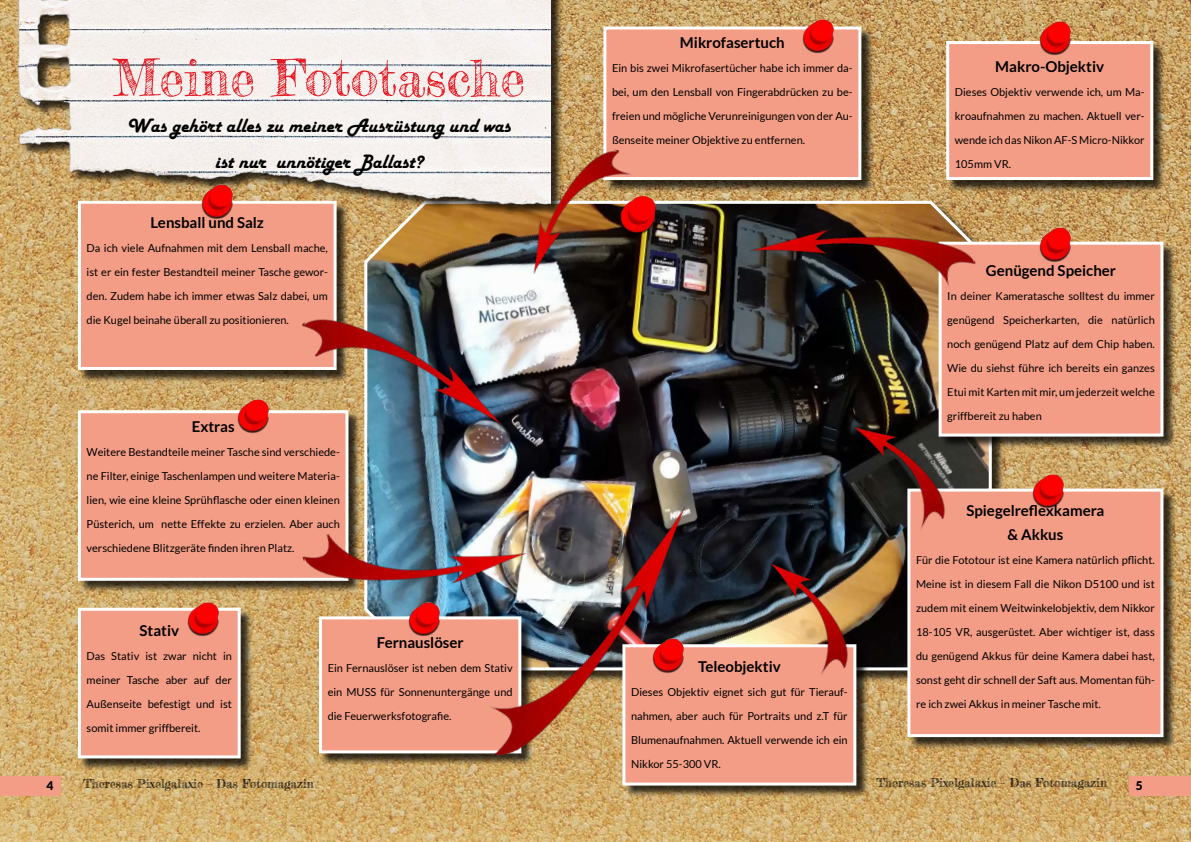
<style>
.page{position:relative;width:1191px;height:842px;background:#fff}
.page>*{position:absolute;margin:0;border:0;box-sizing:border-box;transform-origin:0 0}
.t1{font:50px "Frederickathe Great";color:#e41924}
.t2{font:20px/36px "Harlow Solid";color:#000;text-align:center}
.t3{font:700 15px/24px "Lato";color:#000;text-align:center}
.t4{font:12px "Frederickathe Great";color:#000}
.t5{font:900 12px "Lato";color:#000}
.t6{font:11px/24px "Lato";color:#000;text-align:justify}
</style>
<div class="page">
<img style="left:0;top:0;width:1191px;height:842px">
<img style="left:361px;top:199px;width:632px;height:473px">
<div style="left:20px;top:0;width:543px;height:217px;background:#000;opacity:.75"></div>
<img style="left:0;top:0;width:550px;height:214px">
<div style="left:79px;top:609px;width:174px;height:162px;background:#000;opacity:.75"></div>
<div style="left:79px;top:609px;width:160px;height:148px;background:#f49d86"></div>
<div style="left:78px;top:608px;width:163px;height:150px;border:3px solid #fff"></div>
<div style="left:939px;top:243px;width:236px;height:206px;background:#000;opacity:.75"></div>
<div style="left:940px;top:243px;width:222px;height:192px;background:#f49d86"></div>
<div style="left:938px;top:242px;width:225px;height:195px;border:3px solid #fff"></div>
<div style="left:947px;top:42px;width:219px;height:151px;background:#000;opacity:.75"></div>
<div style="left:947px;top:43px;width:204px;height:135px;background:#f49d86"></div>
<div style="left:946px;top:41px;width:207px;height:139px;border:3px solid #fff"></div>
<div style="left:908px;top:490px;width:268px;height:260px;background:#000;opacity:.75"></div>
<div style="left:909px;top:490px;width:253px;height:246px;background:#f49d86"></div>
<div style="left:907px;top:489px;width:256px;height:248px;border:3px solid #fff"></div>
<div style="left:623px;top:645px;width:245px;height:153px;background:#000;opacity:.75"></div>
<div style="left:624px;top:646px;width:231px;height:138px;background:#f49d86"></div>
<div style="left:622px;top:644px;width:234px;height:141px;border:3px solid #fff"></div>
<div style="left:320px;top:618px;width:214px;height:148px;background:#000;opacity:.75"></div>
<div style="left:320px;top:618px;width:200px;height:134px;background:#f49d86"></div>
<div style="left:319px;top:616px;width:202px;height:137px;border:3px solid #fff"></div>
<div style="left:604px;top:28px;width:270px;height:165px;background:#000;opacity:.75"></div>
<div style="left:605px;top:28px;width:255px;height:150px;background:#f49d86"></div>
<div style="left:603px;top:27px;width:258px;height:153px;border:3px solid #fff"></div>
<div style="left:79px;top:411px;width:282px;height:182px;background:#000;opacity:.75"></div>
<div style="left:79px;top:412px;width:268px;height:167px;background:#f49d86"></div>
<div style="left:78px;top:410px;width:270px;height:171px;border:3px solid #fff"></div>
<div style="left:79px;top:202px;width:270px;height:180px;background:#000;opacity:.75"></div>
<div style="left:79px;top:202px;width:256px;height:166px;background:#f49d86"></div>
<div style="left:78px;top:201px;width:258px;height:169px;border:3px solid #fff"></div>
<img style="left:795px;top:10px;width:50px;height:44px">
<img style="left:1031px;top:12px;width:50px;height:44px">
<img style="left:1031px;top:218px;width:50px;height:44px">
<img style="left:1024px;top:465px;width:50px;height:44px">
<img style="left:637px;top:191px;width:25px;height:46px">
<img style="left:193px;top:176px;width:51px;height:43px">
<img style="left:230px;top:390px;width:50px;height:44px">
<img style="left:179px;top:593px;width:51px;height:44px">
<img style="left:408px;top:620px;width:32px;height:17px">
<img style="left:824px;top:419px;width:141px;height:118px">
<img style="left:733px;top:556px;width:142px;height:127px">
<img style="left:525px;top:135px;width:112px;height:157px">
<img style="left:747px;top:208px;width:231px;height:109px">
<img style="left:292px;top:275px;width:216px;height:203px">
<img style="left:298px;top:485px;width:173px;height:135px">
<img style="left:471px;top:467px;width:223px;height:319px">
<div style="left:1129px;top:775px;width:62px;height:20px;background:#f49d86"></div>
<div style="left:0;top:776px;width:61px;height:20px;background:#f49d86"></div>
<h1 class="t1" style="left:113px;top:47px;width:413px">Meine Fototasche</h1>
<h2 class="t2" style="left:127px;top:109px;width:385px">Was gehört alles zu meiner Ausrüstung und was ist nur unnötiger Ballast?</h2>
<h3 class="t3" style="left:150px;top:210px;width:115px">Lensball und Salz</h3>
<p class="t6" style="left:87px;top:236px;width:243px">Da ich viele Aufnahmen mit dem Lensball mache, ist er ein fester Bestandteil meiner Tasche gewor&shy;den. Zudem habe ich immer etwas Salz dabei, um die Kugel beinahe überall zu positionieren.</p>
<h3 class="t3" style="left:192px;top:414px;width:44px">Extras</h3>
<p class="t6" style="left:87px;top:440px;width:255px">Weitere Bestandteile meiner Tasche sind verschiede&shy;ne Filter, einige Taschenlampen und weitere Materia&shy;lien, wie eine kleine Sprühflasche oder einen kleinen Püsterich, um nette Effekte zu erzielen. Aber auch verschiedene Blitzgeräte finden ihren Platz.</p>
<h3 class="t3" style="left:139px;top:618px;width:41px">Stativ</h3>
<p class="t6" style="left:87px;top:644px;width:147px">Das Stativ ist zwar nicht in meiner Tasche aber auf der Außenseite befestigt und ist somit immer griffbereit.</p>
<h3 class="t3" style="left:377px;top:630px;width:88px">Fernauslöser</h3>
<p class="t6" style="left:328px;top:656px;width:186px">Ein Fernauslöser ist neben dem Stativ ein MUSS für Sonnenuntergänge und die Feuerwerksfotografie.</p>
<h3 class="t3" style="left:680px;top:30px;width:106px">Mikrofasertuch</h3>
<p class="t6" style="left:612px;top:56px;width:242px">Ein bis zwei Mikrofasertücher habe ich immer da&shy;bei, um den Lensball von Fingerabdrücken zu be&shy;freien und mögliche Verunreinigungen von der Au&shy;ßenseite meiner Objektive zu entfernen.</p>
<h3 class="t3" style="left:698px;top:654px;width:84px">Teleobjektiv</h3>
<p class="t6" style="left:631px;top:680px;width:218px">Dieses Objektiv eignet sich gut für Tierauf&shy;nahmen, aber auch für Portraits und z.T für Blumenaufnahmen. Aktuell verwende ich ein Nikkor 55-300 VR.</p>
<h3 class="t3" style="left:995px;top:54px;width:110px">Makro-Objektiv</h3>
<p class="t6" style="left:954px;top:80px;width:191px">Dieses Objektiv verwende ich, um Ma&shy;kroaufnahmen zu machen. Aktuell ver&shy;wende ich das Nikon AF-S Micro-Nikkor 105mm VR.</p>
<h3 class="t3" style="left:986px;top:258px;width:132px">Genügend Speicher</h3>
<p class="t6" style="left:947px;top:284px;width:209px">In deiner Kameratasche solltest du immer genügend Speicherkarten, die natürlich noch genügend Platz auf dem Chip haben.<br>Wie du siehst führe ich bereits ein ganzes Etui mit Karten mit mir, um jederzeit welche griffbereit zu haben</p>
<h3 class="t3" style="left:966px;top:498px;width:140px">Spiegelreflexkamera &amp; Akkus</h3>
<p class="t6" style="left:916px;top:548px;width:240px">Für die Fototour ist eine Kamera natürlich pflicht.<br>Meine ist in diesem Fall die Nikon D5100 und ist zudem mit einem Weitwinkelobjektiv, dem Nikkor 18-105 VR, ausgerüstet. Aber wichtiger ist, dass du genügend Akkus für deine Kamera dabei hast, sonst geht dir schnell der Saft aus. Momentan füh&shy;re ich zwei Akkus in meiner Tasche mit.</p>
<p class="t5" style="left:46px;top:779px;width:8px">4</p>
<p class="t4" style="left:83px;top:776px;width:232px">Theresas Pixelgalaxie – Das Fotomagazin</p>
<p class="t4" style="left:876px;top:775px;width:232px">Theresas Pixelgalaxie – Das Fotomagazin</p>
<p class="t5" style="left:1136px;top:778px;width:8px">5</p>
</div>
